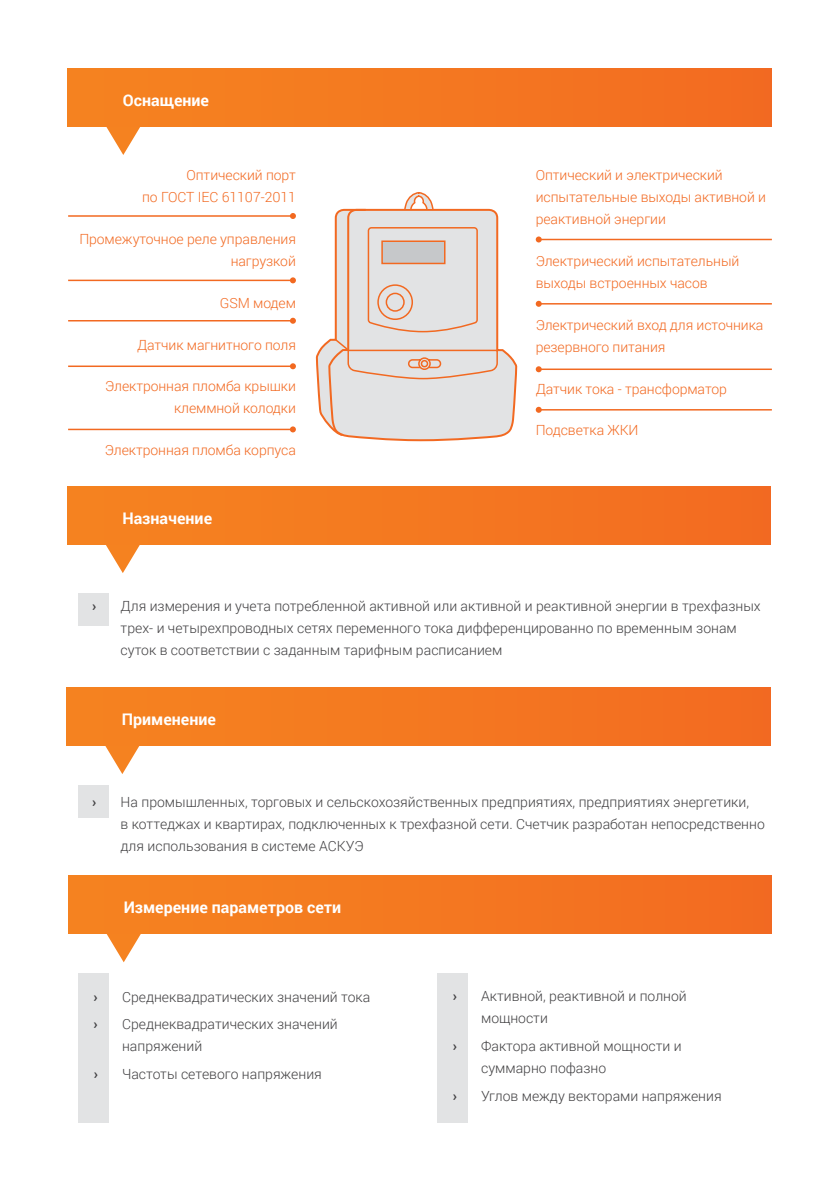
<style>
.page{position:relative;width:840px;height:1191px;background:#fff}
.page>*{position:absolute;margin:0;border:0;box-sizing:border-box;transform-origin:0 0}
.t1{font:700 16px "Roboto";color:#fff}
.t2{font:300 14px/22px "Roboto";color:#414042}
.t3{font:300 14px/22px "Roboto";letter-spacing:-.005em;color:#f26921}
.t4{font:700 14px "Roboto";color:#414042}
</style>
<div class="page">
<div style="left:78px;top:973px;width:31px;height:149px;background:#e2e3e4"></div>
<div style="left:437px;top:973px;width:30px;height:149px;background:#e2e3e4"></div>
<div style="left:78px;top:785px;width:31px;height:33px;background:#e2e3e4"></div>
<div style="left:78px;top:593px;width:31px;height:33px;background:#e2e3e4"></div>
<div style="left:68px;top:68px;width:703px;height:59px;background:#f47820"></div>
<hr style="left:68px;top:215px;width:225px;height:2px;background:#f26921">
<svg style="left:290px;top:213px;width:6px;height:6px"></svg>
<hr style="left:538px;top:239px;width:233px;height:1px;background:#f26921">
<svg style="left:535px;top:236px;width:6px;height:6px"></svg>
<hr style="left:538px;top:303px;width:233px;height:1px;background:#f26921">
<svg style="left:535px;top:301px;width:6px;height:6px"></svg>
<hr style="left:538px;top:368px;width:233px;height:2px;background:#f26921">
<svg style="left:535px;top:366px;width:6px;height:6px"></svg>
<hr style="left:538px;top:409px;width:233px;height:1px;background:#f26921">
<svg style="left:535px;top:407px;width:6px;height:6px"></svg>
<hr style="left:68px;top:280px;width:225px;height:1px;background:#f26921">
<svg style="left:290px;top:277px;width:6px;height:6px"></svg>
<hr style="left:68px;top:320px;width:225px;height:1px;background:#f26921">
<svg style="left:290px;top:318px;width:6px;height:6px"></svg>
<hr style="left:68px;top:365px;width:225px;height:2px;background:#f26921">
<svg style="left:290px;top:363px;width:6px;height:6px"></svg>
<hr style="left:68px;top:429px;width:225px;height:1px;background:#f26921">
<svg style="left:290px;top:426px;width:6px;height:6px"></svg>
<svg style="left:106px;top:127px;width:34px;height:28px"></svg>
<div style="left:67px;top:486px;width:703px;height:59px;background:#f47820"></div>
<div style="left:68px;top:875px;width:703px;height:59px;background:#f47820"></div>
<div style="left:67px;top:687px;width:703px;height:58px;background:#f47820"></div>
<svg style="left:106px;top:545px;width:34px;height:28px"></svg>
<svg style="left:107px;top:934px;width:34px;height:28px"></svg>
<svg style="left:105px;top:745px;width:34px;height:29px"></svg>
<svg style="left:347px;top:216px;width:169px;height:226px"></svg>
<svg style="left:315px;top:192px;width:183px;height:245px;background:#e6dcd8"></svg>
<p class="t1" style="left:123px;top:89px;width:88px">Оснащение</p>
<p class="t3" style="left:142px;top:164px;width:155px;text-align:right">Оптический порт<br>по ГОСТ IEC 61107-2011</p>
<p class="t3" style="left:79px;top:227px;width:218px;text-align:right">Промежуточное реле управления нагрузкой</p>
<p class="t3" style="left:220px;top:291px;width:77px">GSM модем</p>
<p class="t3" style="left:137px;top:333px;width:160px">Датчик магнитного поля</p>
<p class="t3" style="left:105px;top:375px;width:192px;text-align:right">Электронная пломба крышки клеммной колодки</p>
<p class="t3" style="left:105px;top:439px;width:192px">Электронная пломба корпуса</p>
<p class="t1" style="left:122px;top:507px;width:91px">Назначение</p>
<p class="t3" style="left:535px;top:164px;width:232px">Оптический и электрический испытательные выходы активной и реактивной энергии</p>
<p class="t3" style="left:535px;top:249px;width:205px">Электрический испытательный выходы встроенных часов</p>
<p class="t3" style="left:535px;top:313px;width:229px">Электрический вход для источника резервного питания</p>
<p class="t3" style="left:535px;top:377px;width:193px">Датчик тока - трансформатор</p>
<p class="t3" style="left:535px;top:419px;width:104px">Подсветка ЖКИ</p>
<p class="t4" style="left:92px;top:596px;width:6px">›</p>
<p class="t2" style="left:120px;top:595px;width:641px">Для измерения и учета потребленной активной или активной и реактивной энергии в трехфазных трех- и четырехпроводных сетях переменного тока дифференцированно по временным зонам суток в соответствии с заданным тарифным расписанием</p>
<p class="t1" style="left:122px;top:708px;width:96px">Применение</p>
<p class="t4" style="left:92px;top:791px;width:6px">›</p>
<p class="t2" style="left:120px;top:790px;width:645px">На промышленных, торговых и сельскохозяйственных предприятиях, предприятиях энергетики,<br>в коттеджах и квартирах, подключенных к трехфазной сети. Счетчик разработан непосредственно для использования в системе АСКУЭ</p>
<p class="t1" style="left:124px;top:896px;width:219px">Измерение параметров сети</p>
<p class="t4" style="left:94px;top:986px;width:6px">›</p>
<p class="t2" style="left:122px;top:985px;width:250px">Среднеквадратических значений тока</p>
<p class="t4" style="left:94px;top:1014px;width:6px">›</p>
<p class="t2" style="left:122px;top:1012px;width:217px">Среднеквадратических значений напряжений</p>
<p class="t4" style="left:94px;top:1064px;width:6px">›</p>
<p class="t2" style="left:122px;top:1062px;width:201px">Частоты сетевого напряжения</p>
<p class="t4" style="left:452px;top:986px;width:6px">›</p>
<p class="t2" style="left:481px;top:985px;width:207px">Активной, реактивной и полной мощности</p>
<p class="t4" style="left:452px;top:1036px;width:6px">›</p>
<p class="t2" style="left:481px;top:1034px;width:202px">Фактора активной мощности и суммарно пофазно</p>
<p class="t4" style="left:452px;top:1086px;width:6px">›</p>
<p class="t2" style="left:481px;top:1084px;width:242px">Углов между векторами напряжения</p>
</div>
